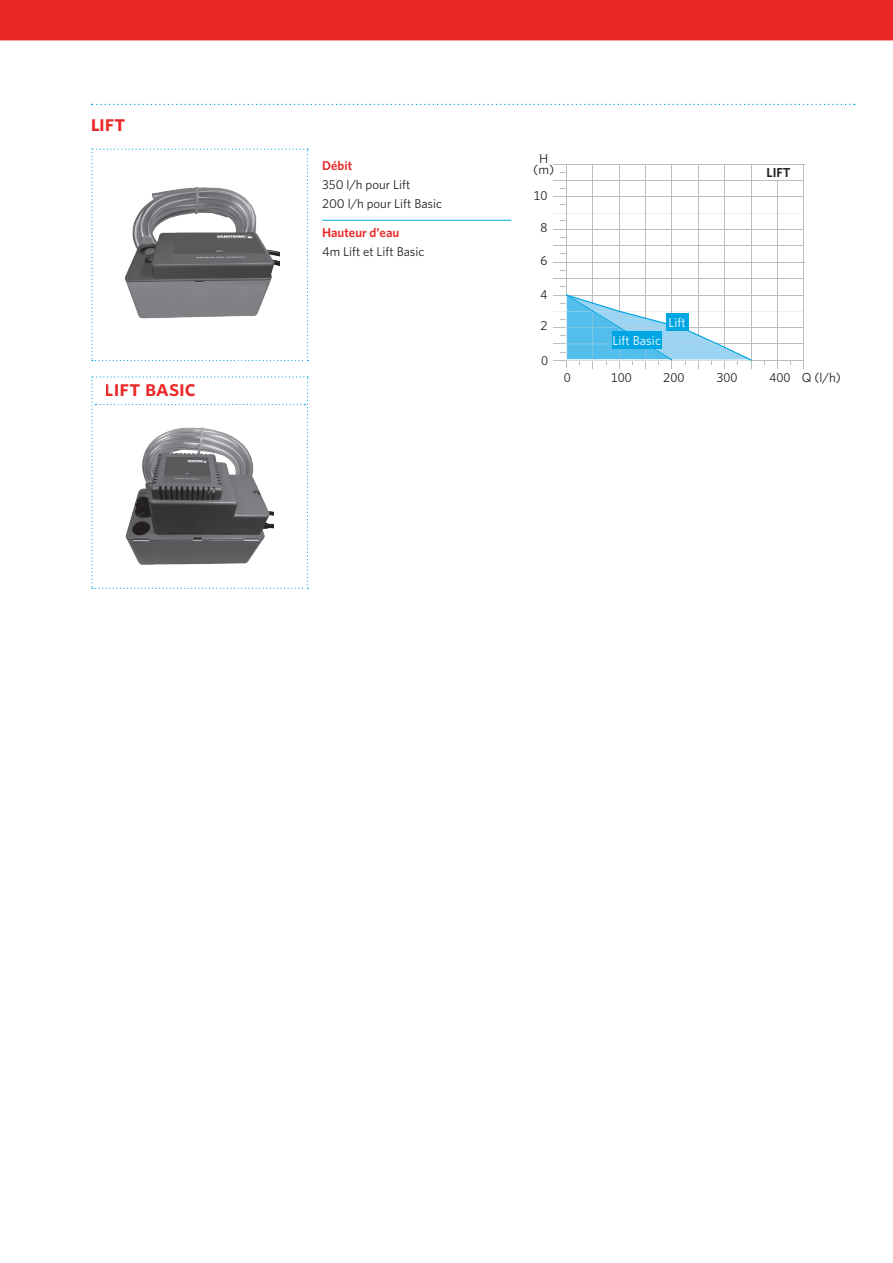
<style>
.page{position:relative;width:893px;height:1263px;background:#fff}
.page>*{position:absolute;margin:0;border:0;box-sizing:border-box;transform-origin:0 0}
.t1{font:22.95px "Whitney A Semibold SC";letter-spacing:-.005em;color:#ea2828}
.t2{font:13.05px "Whitney A Numeric";color:#231f20}
.t3{font:13.05px/11.1px "Whitney A";color:#231f20;text-align:center}
.t4{font:13.05px "Whitney A";color:#fff}
.t5{font:600 13.05px "Whitney A";color:#231f20}
.t6{font:12.9px "Whitney A";color:#231f20}
.t7{font:600 12.9px "Whitney A";color:#ea2828}
.s1{font-family:"Whitney A Numeric"}
</style>
<div class="page">
<svg style="left:0;top:0;width:893px;height:378px"></svg>
<svg style="left:91px;top:149px;width:217px;height:212px"></svg>
<svg style="left:91px;top:376px;width:217px;height:213px"></svg>
<svg style="left:91px;top:104px;width:764px;height:1px"></svg>
<h1 class="t1" style="left:90px;top:108px;width:37px">lift</h1>
<h1 class="t1" style="left:105px;top:373px;width:93px">lift basic</h1>
<p class="t7" style="left:322px;top:157px;width:32px">Débit</p>
<p class="t6" style="left:322px;top:176px;width:90px">350 l/h pour Lift</p>
<p class="t6" style="left:322px;top:195px;width:122px">200 l/h pour Lift Basic</p>
<p class="t7" style="left:322px;top:224px;width:79px">Hauteur d’eau</p>
<p class="t6" style="left:322px;top:243px;width:104px">4m Lift et Lift Basic</p>
<p class="t3" style="left:533px;top:152px;width:22px">H (m)</p>
<p class="t2" style="left:533px;top:189px;width:16px">10</p>
<p class="t2" style="left:540px;top:222px;width:9px">8</p>
<p class="t2" style="left:540px;top:255px;width:9px">6</p>
<p class="t2" style="left:540px;top:288px;width:9px">4</p>
<p class="t2" style="left:540px;top:319px;width:9px">2</p>
<p class="t2" style="left:541px;top:354px;width:9px">0</p>
<p class="t4" style="left:612px;top:332px;width:50px">Lift Basic</p>
<p class="t4" style="left:668px;top:313px;width:19px">Lift</p>
<p class="t5" style="left:766px;top:163px;width:26px">LIFT</p>
<p class="t2" style="left:564px;top:371px;width:9px">0</p>
<p class="t2" style="left:611px;top:371px;width:23px">100</p>
<p class="t2" style="left:663px;top:371px;width:23px">200</p>
<p class="t2" style="left:716px;top:371px;width:23px">300</p>
<p class="t3" style="left:769px;top:372px;width:73px"><span class="s1">400</span> Q (l/h)</p>
</div>
